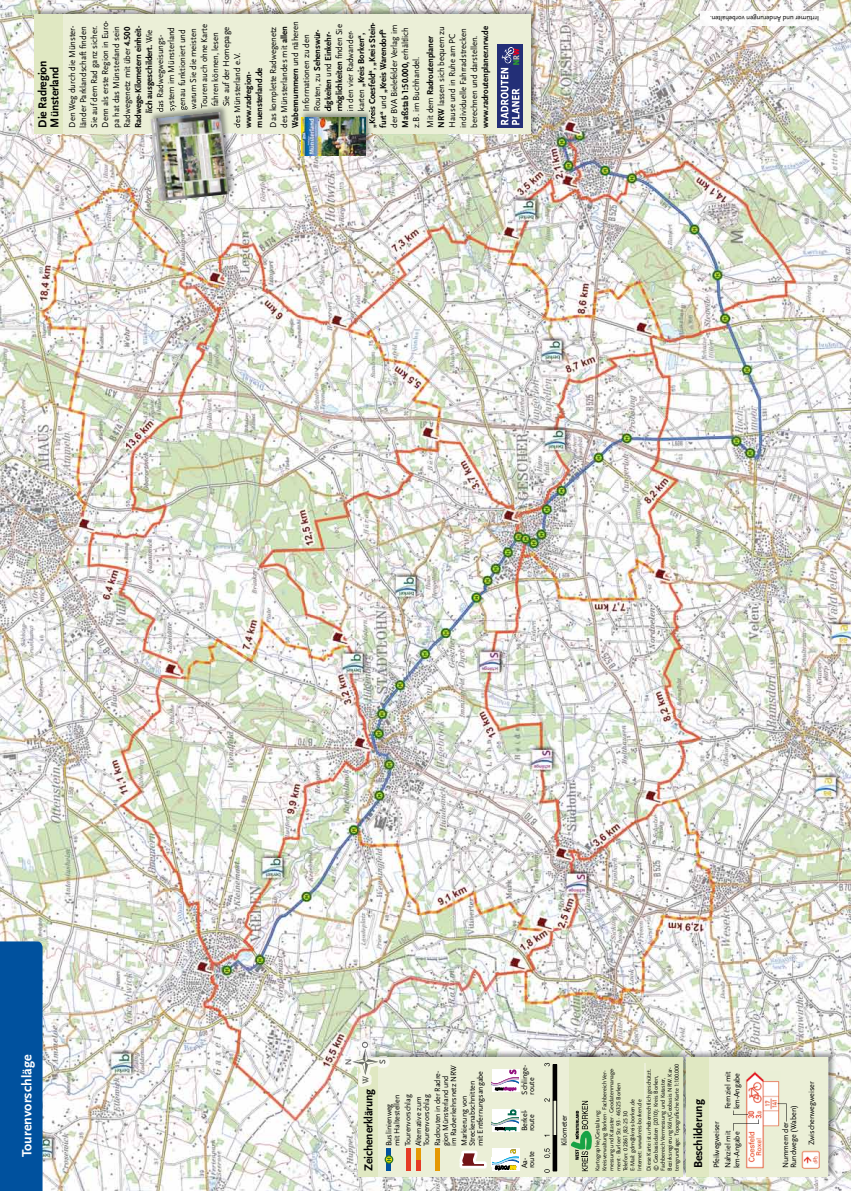
<style>
.page{position:relative;width:851px;height:1191px;background:#fff}
.page>*{position:absolute;margin:0;border:0;box-sizing:border-box;transform-origin:0 0}
.t1{font:700 14px "Scala Sans LF";color:#fff}
.t2{font:700 12px/12px "Scala Sans LF";letter-spacing:-.01em;color:#000}
.t3{font:9px/11px "Scala Sans LF";letter-spacing:-.01em;color:#000}
.t4{font:700 9px/11px "Scala Sans LF";letter-spacing:-.01em;color:#000}
.t5{font:8px/8px "Scala Sans LF";letter-spacing:-.01em;color:#000}
.t6{font:7px "Scala Sans LF";letter-spacing:-.01em;color:#000}
.t7{font:6px/7px "Scala Sans LF";letter-spacing:-.01em;color:#000}
.s1{font-weight:700}
.s2{font-weight:400}
</style>
<div class="page">
<img style="left:0;top:0;width:850px;height:1191px">
<img style="left:357px;top:1050px;width:328px;height:128px">
<div style="left:358px;top:1057px;width:325px;height:119px;background:#ebefd7"></div>
<div style="left:358px;top:1057px;width:20px;height:119px;background:#e0e8c2"></div>
<img style="left:341px;top:1039px;width:30px;height:29px">
<svg style="left:345px;top:1041px;width:44px;height:46px"></svg>
<div style="left:569px;top:1057px;width:114px;height:119px;background:#e0e8c2"></div>
<svg style="left:570px;top:1100px;width:22px;height:71px"></svg>
<hr style="left:644px;top:1063px;width:1px;height:108px;background:#ebefd7">
<hr style="left:387px;top:1148px;width:4px;height:23px;background:#00519e">
<div style="left:384px;top:1155px;width:9px;height:8px;border:1px solid #28742a;border-radius:50%"></div>
<svg style="left:387px;top:1157px;width:4px;height:4px"></svg>
<hr style="left:406px;top:1148px;width:4px;height:23px;background:#e53b25">
<hr style="left:416px;top:1159px;width:4px;height:12px;background:#e53b25">
<hr style="left:416px;top:1148px;width:4px;height:11px;background:#e59803">
<hr style="left:436px;top:1148px;width:4px;height:23px;background:#e59803">
<hr style="left:553px;top:1135px;width:3px;height:36px;background:#000">
<div style="left:552px;top:1135px;width:5px;height:36px;border:1px solid #000"></div>
<div style="left:552px;top:1099px;width:5px;height:37px;border:1px solid #000"></div>
<hr style="left:553px;top:1064px;width:3px;height:36px;background:#000">
<div style="left:552px;top:1064px;width:5px;height:36px;border:1px solid #000"></div>
<svg style="left:544px;top:1062px;width:5px;height:4px"></svg>
<svg style="left:544px;top:1148px;width:6px;height:10px"></svg>
<div style="left:491px;top:1148px;width:28px;height:23px;background:#fff"></div>
<svg style="left:459px;top:1149px;width:60px;height:21px"></svg>
<svg style="left:492px;top:1130px;width:27px;height:1px"></svg>
<svg style="left:491px;top:1109px;width:29px;height:21px"></svg>
<svg style="left:492px;top:1090px;width:27px;height:1px"></svg>
<svg style="left:491px;top:1069px;width:29px;height:21px"></svg>
<div style="left:0;top:941px;width:43px;height:250px;background:#00519e"></div>
<img style="left:700px;top:11px;width:128px;height:15px">
<img style="left:33px;top:7px;width:33px;height:128px">
<img style="left:66px;top:133px;width:83px;height:2px">
<img style="left:66px;top:7px;width:472px;height:31px">
<img style="left:236px;top:133px;width:64px;height:2px">
<img style="left:373px;top:103px;width:165px;height:32px">
<img style="left:530px;top:38px;width:8px;height:65px">
<div style="left:34px;top:14px;width:496px;height:119px;background:#ebefd7"></div>
<div style="left:34px;top:14px;width:28px;height:119px;background:#e0e8c2"></div>
<div style="left:497px;top:45px;width:25px;height:83px;background:#232f77"></div>
<svg style="left:500px;top:47px;width:19px;height:78px"></svg>
<img style="left:300px;top:110px;width:73px;height:47px">
<svg style="left:302px;top:110px;width:62px;height:1px"></svg>
<img style="left:368px;top:110px;width:5px;height:17px">
<img style="left:301px;top:117px;width:64px;height:38px">
<img style="left:149px;top:119px;width:87px;height:84px">
<svg style="left:149px;top:104px;width:81px;height:9px"></svg>
<img style="left:234px;top:104px;width:2px;height:23px">
<img style="left:151px;top:112px;width:78px;height:89px">
<img style="left:690px;top:1050px;width:145px;height:128px">
<img style="left:685px;top:1050px;width:5px;height:128px">
<div style="left:686px;top:1057px;width:142px;height:119px;background:#ebefd7"></div>
<div style="left:686px;top:1057px;width:23px;height:119px;background:#e0e8c2"></div>
<img style="left:801px;top:1150px;width:18px;height:19px">
<img style="left:745px;top:1071px;width:35px;height:97px">
<svg style="left:777px;top:1103px;width:9px;height:18px"></svg>
<svg style="left:733px;top:1110px;width:25px;height:20px"></svg>
<h2 class="t2" style="left:37px;top:128px;width:69px;rotate:-90deg">Die Radregion<br>Münsterland</h2>
<p class="t3" style="left:67px;top:128px;width:104px;rotate:-90deg">Den Weg durch die Münster-</p>
<p class="t3" style="left:78px;top:128px;width:102px;rotate:-90deg">länder Parklandschaft finden</p>
<p class="t3" style="left:89px;top:128px;width:103px;rotate:-90deg">Sie auf dem Rad ganz sicher.</p>
<p class="t3" style="left:100px;top:128px;width:109px;rotate:-90deg">Denn als erste Region in Euro-</p>
<p class="t3" style="left:111px;top:128px;width:103px;rotate:-90deg">pa hat das Münster land sein</p>
<p class="t3" style="left:122px;top:128px;width:102px;rotate:-90deg">Radwegenetz mit über <span class="s1">4.500</span></p>
<p class="t4" style="left:133px;top:128px;width:103px;rotate:-90deg">Radwege-Kilometern einheit-</p>
<p class="t4" style="left:144px;top:113px;width:85px;rotate:-90deg">lich ausgeschildert. <span class="s2">Wie</span></p>
<p class="t3" style="left:155px;top:112px;width:79px;rotate:-90deg">das Radwegweisungs-</p>
<p class="t3" style="left:166px;top:111px;width:86px;rotate:-90deg">system im Münsterland</p>
<p class="t3" style="left:177px;top:110px;width:82px;rotate:-90deg">genau funktioniert und</p>
<p class="t3" style="left:188px;top:109px;width:82px;rotate:-90deg">warum Sie die meisten</p>
<p class="t3" style="left:199px;top:108px;width:86px;rotate:-90deg">Touren auch ohne Karte</p>
<p class="t3" style="left:210px;top:106px;width:75px;rotate:-90deg">fahren können, lesen</p>
<p class="t3" style="left:221px;top:106px;width:81px;rotate:-90deg">Sie auf der Homepage</p>
<p class="t3" style="left:267px;top:128px;width:102px;rotate:-90deg">Das komplette Radwegenetz</p>
<p class="t3" style="left:278px;top:128px;width:102px;rotate:-90deg">des Münster landes mit <span class="s1">allen</span></p>
<p class="t4" style="left:289px;top:128px;width:108px;rotate:-90deg">Wabennummern <span class="s2">und nähe ren</span></p>
<p class="t3" style="left:300px;top:111px;width:79px;rotate:-90deg">Informa tionen zu den</p>
<p class="t4" style="left:311px;top:111px;width:84px;rotate:-90deg"><span class="s2">Routen, zu</span> Sehenswür-</p>
<p class="t4" style="left:322px;top:111px;width:81px;rotate:-90deg">digkeiten <span class="s2">und</span> Einkehr-</p>
<p class="t4" style="left:333px;top:111px;width:88px;rotate:-90deg">möglichkeiten <span class="s2">finden Sie</span></p>
<p class="t3" style="left:344px;top:111px;width:83px;rotate:-90deg">in den vier Radwander-</p>
<p class="t4" style="left:355px;top:111px;width:80px;rotate:-90deg"><span class="s2">karten</span> „Kreis Borken“,</p>
<p class="t4" style="left:366px;top:128px;width:107px;rotate:-90deg">„Kreis Coesfeld“, „Kreis Stein-</p>
<p class="t4" style="left:377px;top:128px;width:100px;rotate:-90deg">furt“ <span class="s2">und</span> „Kreis Warendorf“</p>
<p class="t3" style="left:388px;top:128px;width:104px;rotate:-90deg">der BVA Bielefelder Verlag im</p>
<p class="t4" style="left:399px;top:128px;width:102px;rotate:-90deg">Maßstab 1:50.000, <span class="s2">erhältlich</span></p>
<p class="t3" style="left:424px;top:128px;width:103px;rotate:-90deg">Mit dem <span class="s1">Radroutenplaner<br>NRW</span> lassen sich bequem zu<br>Hause und in Ruhe am PC individuelle Fahrradstrecken berechnen und darstellen.</p>
<p class="t4" style="left:479px;top:128px;width:103px;rotate:-90deg">www.radroutenplaner.nrw.de</p>
<p class="t3" style="left:232px;top:128px;width:76px;rotate:-90deg">des Münsterland e.V.</p>
<p class="t3" style="left:410px;top:128px;width:73px;rotate:-90deg">z.B. im Buchhandel.</p>
<p class="t4" style="left:243px;top:128px;width:61px;rotate:-90deg">www.radregion&shy;muensterland.de</p>
<p class="t6" style="left:818px;top:22px;width:111px;rotate:-180deg">Irrtümer und Änderungen vorbehalten.</p>
<h1 class="t1" style="left:19px;top:1157px;width:104px;rotate:-90deg">Tourenvorschläge</h1>
<h2 class="t2" style="left:362px;top:1171px;width:84px;rotate:-90deg">Zeichenerklärung</h2>
<p class="t5" style="left:421px;top:1146px;width:77px;line-height:10.8px;rotate:-90deg">Tourenvorschlag<br>Radrouten in der Rad re-</p>
<p class="t5" style="left:441px;top:1146px;width:83px;rotate:-90deg">gion Münsterland und<br>im Rad verkehrsnetz NRW</p>
<p class="t5" style="left:460px;top:1146px;width:77px;rotate:-90deg">Markierung von<br>Streckenabschnitten mit Entfernungsangabe</p>
<p class="t5" style="left:385px;top:1146px;width:53px;rotate:-90deg">Buslinienweg mit Haltestellen</p>
<p class="t5" style="left:402px;top:1146px;width:53px;line-height:10.8px;rotate:-90deg">Tourenvorschlag<br>Alternative zum</p>
<p class="t5" style="left:520px;top:1094px;width:31px;rotate:-90deg">Schlinge-</p>
<p class="t5" style="left:527px;top:1094px;width:19px;rotate:-90deg">route</p>
<p class="t5" style="left:520px;top:1131px;width:23px;rotate:-90deg">Berkel-</p>
<p class="t5" style="left:527px;top:1131px;width:19px;rotate:-90deg">route</p>
<p class="t5" style="left:527px;top:1168px;width:19px;rotate:-90deg">route</p>
<p class="t5" style="left:520px;top:1168px;width:12px;rotate:-90deg">Aa-</p>
<p class="t5" style="left:560px;top:1146px;width:33px;rotate:-90deg">Kilometer</p>
<p class="t7" style="left:594px;top:1171px;width:105px;rotate:-90deg">Kartographie/Gestaltung:<br>Kreisverwaltung Borken · Fachbereich Ver&shy;messung und Kataster · Geodatenmanage&shy;ment · Burloer Str. 93 · 46325 Borken Telefon: 0 28 61/82-25 30<br>E-Mail: gdm@kreis-borken.de<br>Internet: www.kreis-borken.de</p>
<p class="t7" style="left:645px;top:1170px;width:108px;rotate:-90deg">Diese Karte ist urheberrechtlich geschützt. © Geobasisdaten (2010): Kreis Borken, Fachbereich Vermessung und Kataster, Bezirksregierung Köln/Geobasis NRW. Kar&shy;tengrundlage: Topografische Karte 1:100.000</p>
<h2 class="t2" style="left:692px;top:1168px;width:70px;rotate:-90deg">Beschilderung</h2>
<p class="t5" style="left:723px;top:1109px;width:39px;line-height:9px;rotate:-90deg">Fernziel mit km-Angabe</p>
<p class="t5" style="left:710px;top:1168px;width:49px;line-height:11.3px;rotate:-90deg">Pfeilwegweiser<br>Nahziel mit</p>
<p class="t5" style="left:732px;top:1168px;width:38px;rotate:-90deg">km-Angabe</p>
<p class="t5" style="left:781px;top:1168px;width:65px;rotate:-90deg">Nummern der<br>Rundwege (Waben)</p>
<p class="t5" style="left:807px;top:1144px;width:65px;rotate:-90deg">Zwischenwegweiser</p>
</div>
